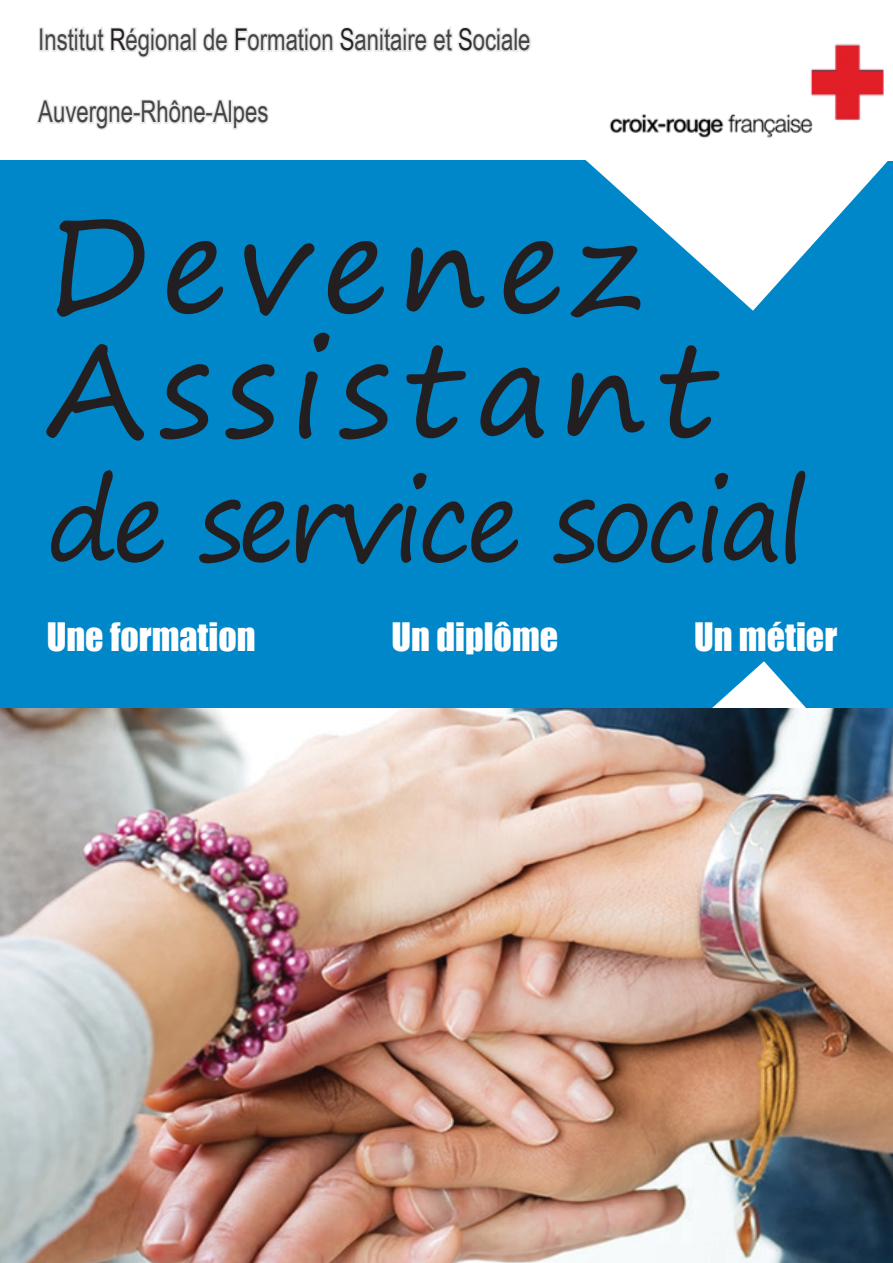
<style>
.page{position:relative;width:893px;height:1263px;background:#fff}
.page>*{position:absolute;margin:0;border:0;box-sizing:border-box;transform-origin:0 0}
.t1{font:129px "Segoe Print";letter-spacing:.09em;color:#231f20}
.t2{font:127.5px "Segoe Print";letter-spacing:.09em;color:#231f20}
.t3{font:108px "Segoe Print";letter-spacing:-.06em;color:#231f20}
.t4{font:36px "Impact";color:#fff}
.t5{font:30px "Arial Narrow";color:#444445;scale:.9 1}
.s1{color:#231f20}
</style>
<div class="page">
<div style="left:0;top:161px;width:893px;height:547px;background:#0087ca"></div>
<svg style="left:571px;top:160px;width:317px;height:151px"></svg>
<svg style="left:712px;top:661px;width:94px;height:47px"></svg>
<div style="left:39px;top:27px;width:5px;height:25px;border:3px solid #e8e8e9"></div>
<svg style="left:43px;top:27px;width:488px;height:31px"></svg>
<svg style="left:36px;top:99px;width:233px;height:31px"></svg>
<img style="left:587px;top:43px;width:301px;height:118px">
<img style="left:0;top:708px;width:893px;height:555px">
<p class="t5" style="left:38px;top:18px;width:549px">Institut <span class="s1">R</span>égional de <span class="s1">F</span>ormation <span class="s1">S</span>anitaire et <span class="s1">S</span>ociale</p>
<p class="t5" style="left:38px;top:90px;width:257px">Auvergne-Rhône-Alpes</p>
<p class="t1" style="left:47px;top:150px;width:596px">Devenez</p>
<p class="t2" style="left:47px;top:276px;width:672px">Assistant</p>
<p class="t3" style="left:47px;top:425px;width:762px">de service social</p>
<p class="t4" style="left:47px;top:609px;width:210px">Une formation</p>
<p class="t4" style="left:392px;top:609px;width:168px">Un diplôme</p>
<p class="t4" style="left:694px;top:609px;width:145px">Un métier</p>
</div>
